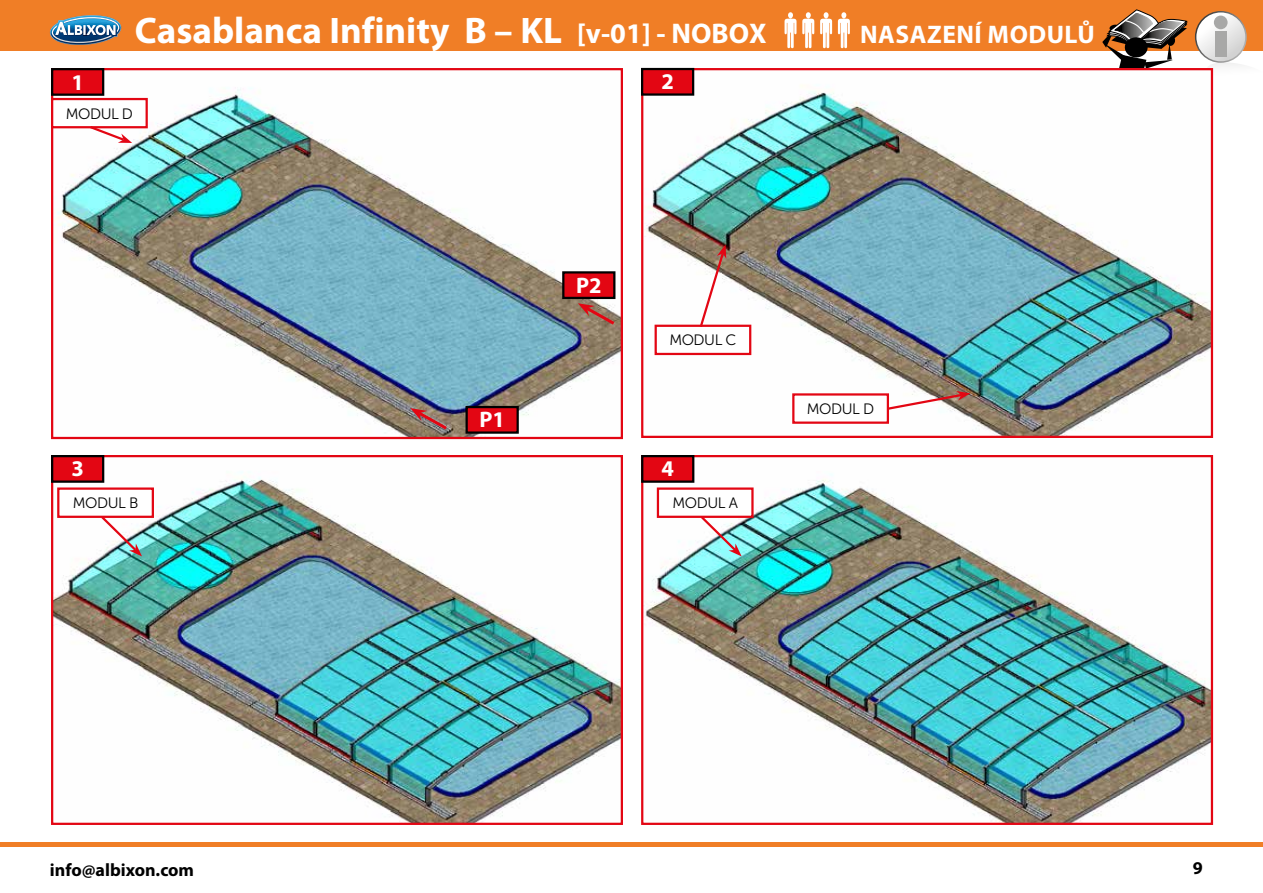
<style>
.page{position:relative;width:1263px;height:893px;background:#fff}
.page>*{position:absolute;margin:0;border:0;box-sizing:border-box;transform-origin:0 0}
.t1{font:700 37.05px "Myriad Pro";color:#fff}
.t2{font:700 25.5px "Myriad Pro";letter-spacing:.02em;color:#fff}
.t3{font:700 22.5px "Myriad Pro";color:#fff}
.t4{font:700 18px "Myriad Pro";color:#000}
.t5{font:15px "Museo Sans 300";letter-spacing:-.03em;color:#000}
.s1{font-size:28.5px}
</style>
<div class="page">
<div style="left:0;top:0;width:1263px;height:51px;background:#f07e26"></div>
<hr style="left:0;top:842px;width:1263px;height:4px;background:#f07e26">
<svg style="left:1196px;top:12px;width:50px;height:50px"></svg>
<div style="left:1195px;top:11px;width:52px;height:52px;border:2px solid #fff;border-radius:50%"></div>
<svg style="left:1209px;top:62px;width:32px;height:26px"></svg>
<div style="left:1215px;top:32px;width:11px;height:25px;background:#a8a8a7"></div>
<div style="left:1214px;top:16px;width:13px;height:13px;background:#a8a8a7;border-radius:50%"></div>
<svg style="left:1102px;top:10px;width:85px;height:58px"></svg>
<svg style="left:50px;top:15px;width:71px;height:30px"></svg>
<img style="left:54px;top:71px;width:566px;height:365px">
<div style="left:51px;top:68px;width:572px;height:371px;border:2px solid #e30613"></div>
<img style="left:54px;top:458px;width:566px;height:364px">
<div style="left:51px;top:455px;width:572px;height:370px;border:2px solid #e30613"></div>
<img style="left:644px;top:71px;width:566px;height:364px">
<div style="left:641px;top:68px;width:572px;height:370px;border:2px solid #e30613"></div>
<img style="left:645px;top:458px;width:565px;height:364px">
<div style="left:641px;top:455px;width:572px;height:370px;border:2px solid #e30613"></div>
<div style="left:642px;top:69px;width:51px;height:26px;background:#e30613"></div>
<div style="left:641px;top:68px;width:53px;height:28px;border:2px solid #000"></div>
<div style="left:52px;top:69px;width:51px;height:26px;background:#e30613"></div>
<div style="left:51px;top:68px;width:53px;height:28px;border:2px solid #000"></div>
<div style="left:52px;top:456px;width:51px;height:26px;background:#e30613"></div>
<div style="left:51px;top:455px;width:53px;height:28px;border:2px solid #000"></div>
<div style="left:642px;top:456px;width:51px;height:26px;background:#e30613"></div>
<div style="left:641px;top:455px;width:53px;height:28px;border:2px solid #000"></div>
<div style="left:52px;top:99px;width:95px;height:28px;background:#fff"></div>
<div style="left:51px;top:98px;width:97px;height:30px;border:2px solid #e30613"></div>
<div style="left:656px;top:326px;width:94px;height:28px;background:#fff"></div>
<div style="left:654px;top:325px;width:97px;height:30px;border:2px solid #e30613"></div>
<div style="left:58px;top:489px;width:95px;height:28px;background:#fff"></div>
<div style="left:57px;top:487px;width:97px;height:31px;border:2px solid #e30613"></div>
<div style="left:793px;top:394px;width:95px;height:29px;background:#fff"></div>
<div style="left:792px;top:393px;width:97px;height:31px;border:2px solid #e30613"></div>
<svg style="left:88px;top:125px;width:44px;height:18px"></svg>
<svg style="left:99px;top:515px;width:43px;height:41px"></svg>
<svg style="left:698px;top:244px;width:28px;height:84px"></svg>
<svg style="left:886px;top:391px;width:84px;height:20px"></svg>
<svg style="left:410px;top:408px;width:40px;height:24px"></svg>
<svg style="left:578px;top:303px;width:40px;height:24px"></svg>
<div style="left:563px;top:272px;width:51px;height:26px;background:#e30613"></div>
<div style="left:562px;top:271px;width:53px;height:28px;border:2px solid #000"></div>
<div style="left:467px;top:407px;width:51px;height:26px;background:#e30613"></div>
<div style="left:465px;top:406px;width:54px;height:28px;border:2px solid #000"></div>
<div style="left:658px;top:489px;width:94px;height:28px;background:#fff"></div>
<div style="left:657px;top:487px;width:97px;height:31px;border:2px solid #e30613"></div>
<svg style="left:698px;top:515px;width:44px;height:41px"></svg>
<svg style="left:784px;top:12px;width:12px;height:36px"></svg>
<svg style="left:802px;top:12px;width:12px;height:36px"></svg>
<svg style="left:820px;top:12px;width:12px;height:36px"></svg>
<svg style="left:838px;top:12px;width:12px;height:36px"></svg>
<p class="t1" style="left:135px;top:6px;width:633px">Casablanca Infinity B – KL <span class="s1">[v-01] - NOBOX</span></p>
<p class="t2" style="left:860px;top:17px;width:236px">NASAZENÍ MODULŮ</p>
<p class="t3" style="left:71px;top:67px;width:14px">1</p>
<p class="t3" style="left:661px;top:67px;width:14px">2</p>
<p class="t5" style="left:66px;top:106px;width:69px">MODUL D</p>
<p class="t3" style="left:479px;top:405px;width:27px">P1</p>
<p class="t3" style="left:576px;top:270px;width:27px">P2</p>
<p class="t5" style="left:669px;top:332px;width:69px">MODUL C</p>
<p class="t3" style="left:71px;top:454px;width:14px">3</p>
<p class="t3" style="left:661px;top:454px;width:14px">4</p>
<p class="t5" style="left:73px;top:495px;width:67px">MODUL B</p>
<p class="t5" style="left:672px;top:495px;width:67px">MODUL A</p>
<p class="t5" style="left:807px;top:401px;width:69px">MODUL D</p>
<p class="t4" style="left:50px;top:858px;width:146px">info@albixon.com</p>
<p class="t4" style="left:1193px;top:856px;width:11px">9</p>
</div>
